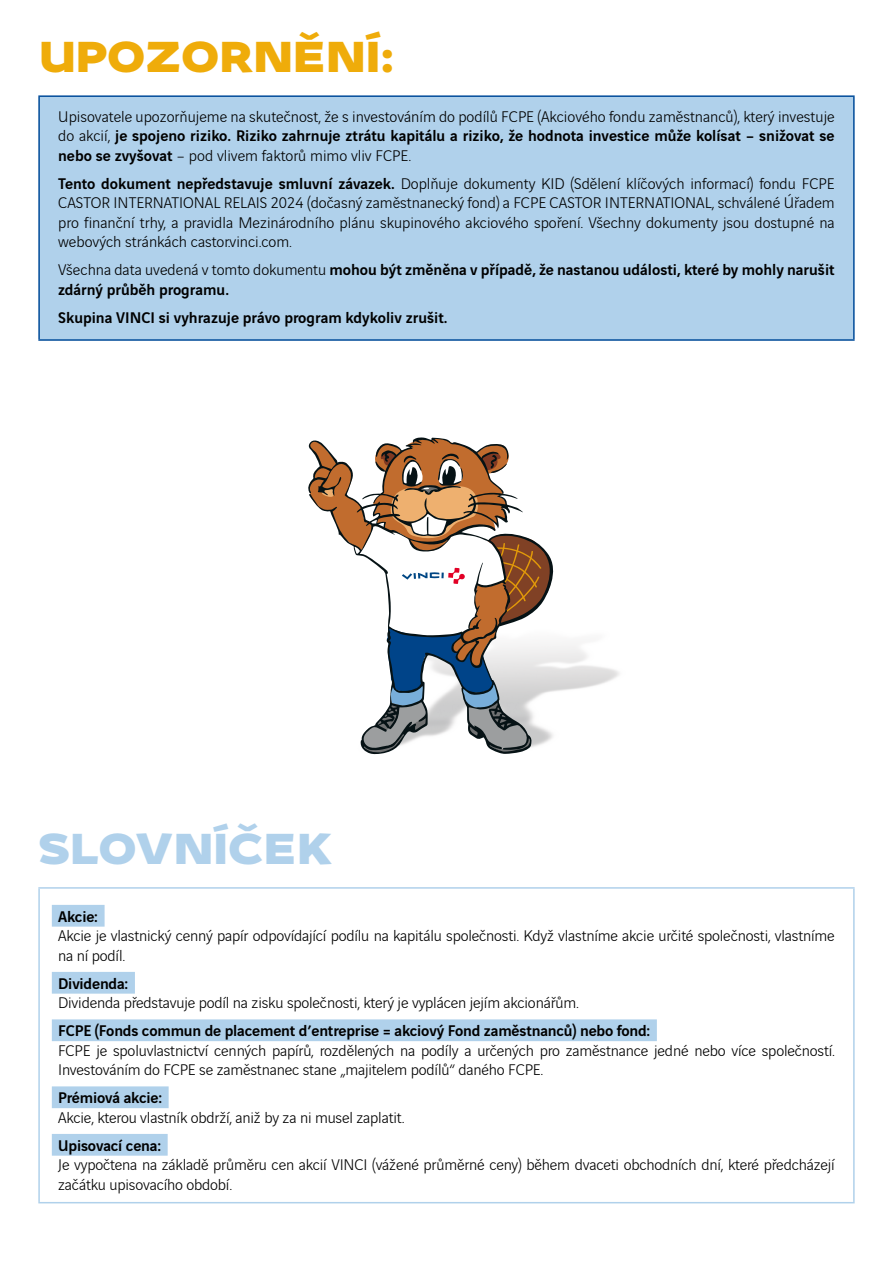
<style>
.page{position:relative;width:893px;height:1263px;background:#fff}
.page>*{position:absolute;margin:0;border:0;box-sizing:border-box;transform-origin:0 0}
.t1{font:900 46.5px "Vinci Sans Expanded";color:#efac0a}
.t2{font:900 46.5px "Vinci Sans Expanded";color:#b0d1eb}
.t3{font:300 16.5px/19.5px "Vinci Sans";letter-spacing:-.01em;color:#000}
.t4{font:500 16.5px/19.5px "Vinci Sans";letter-spacing:-.005em;color:#000}
.s1{font-weight:500}
.s2{font-weight:300}
</style>
<div class="page">
<svg style="left:369px;top:570px;width:192px;height:184px"></svg>
<svg style="left:308px;top:437px;width:245px;height:316px"></svg>
<div style="left:39px;top:96px;width:815px;height:244px;background:#b0d1eb"></div>
<hr style="left:38px;top:95px;width:817px;height:2px;background:#004b99">
<hr style="left:38px;top:97px;width:2px;height:242px;background:#004b99">
<hr style="left:853px;top:97px;width:2px;height:242px;background:#004b99">
<hr style="left:38px;top:339px;width:817px;height:2px;background:#004b99">
<hr style="left:38px;top:887px;width:817px;height:2px;background:#b0d1eb">
<hr style="left:38px;top:889px;width:2px;height:313px;background:#b0d1eb">
<hr style="left:853px;top:889px;width:2px;height:313px;background:#b0d1eb">
<hr style="left:38px;top:1202px;width:817px;height:1px;background:#b0d1eb">
<div style="left:52px;top:905px;width:53px;height:22px;background:#b0d1eb"></div>
<div style="left:52px;top:972px;width:83px;height:22px;background:#b0d1eb"></div>
<div style="left:52px;top:1019px;width:605px;height:22px;background:#b0d1eb"></div>
<div style="left:52px;top:1086px;width:117px;height:22px;background:#b0d1eb"></div>
<div style="left:52px;top:1134px;width:116px;height:22px;background:#b0d1eb"></div>
<h1 class="t1" style="left:38px;top:21px;width:358px">UPOZORNĚNÍ:</h1>
<p class="t3" style="left:58px;top:105px;width:778px;text-align:justify">Upisovatele upozorňujeme na skutečnost, že s investováním do podílů FCPE (Akciového fondu zaměstnanců), který investuje do akcií, <span class="s1">je spojeno riziko. Riziko zahrnuje ztrátu kapitálu a riziko, že hodnota investice může kolísat – snižovat se nebo se zvyšovat</span> – pod vlivem faktorů mimo vliv FCPE.</p>
<p class="t3" style="left:58px;top:172px;width:778px;text-align:justify"><span class="s1">Tento dokument nepředstavuje smluvní závazek.</span> Doplňuje dokumenty KID (Sdělení klíčových informací) fondu FCPE CASTOR INTERNATIONAL RELAIS 2024 (dočasný zaměstnanecký fond) a FCPE CASTOR INTERNATIONAL, schválené Úřadem pro finanční trhy, a pravidla Mezinárodního plánu skupinového akciového spoření. Všechny dokumenty jsou dostupné na webových stránkách castor.vinci.com.</p>
<p class="t4" style="left:58px;top:258px;width:778px"><span class="s2">Všechna data uvedená v tomto dokumentu</span> mohou být změněna v případě, že nastanou události, které by mohly narušit zdárný průběh programu.</p>
<p class="t4" style="left:58px;top:306px;width:391px">Skupina VINCI si vyhrazuje právo program kdykoliv zrušit.</p>
<h1 class="t2" style="left:38px;top:812px;width:295px">SLOVNÍČEK</h1>
<p class="t4" style="left:58px;top:905px;width:41px">Akcie:</p>
<p class="t3" style="left:58px;top:925px;width:778px">Akcie je vlastnický cenný papír odpovídající podílu na kapitálu společnosti. Když vlastníme akcie určité společnosti, vlastníme na ní podíl.</p>
<p class="t4" style="left:58px;top:972px;width:72px">Dividenda:</p>
<p class="t3" style="left:58px;top:992px;width:522px">Dividenda představuje podíl na zisku společnosti, který je vyplácen jejím akcionářům.</p>
<p class="t4" style="left:58px;top:1020px;width:594px">FCPE (Fonds commun de placement d’entreprise = akciový Fond zaměstnanců) nebo fond:</p>
<p class="t3" style="left:58px;top:1039px;width:778px">FCPE je spoluvlastnictví cenných papírů, rozdělených na podíly a určených pro zaměstnance jedné nebo více společností.<br>Investováním do FCPE se zaměstnanec stane „majitelem podílů“ daného FCPE.</p>
<p class="t4" style="left:58px;top:1087px;width:105px">Prémiová akcie:</p>
<p class="t3" style="left:58px;top:1106px;width:348px">Akcie, kterou vlastník obdrží, aniž by za ni musel zaplatit.</p>
<p class="t4" style="left:58px;top:1134px;width:104px">Upisovací cena:</p>
<p class="t3" style="left:58px;top:1154px;width:778px">Je vypočtena na základě průměru cen akcií VINCI (vážené průměrné ceny) během dvaceti obchodních dní, které předcházejí začátku upisovacího období.</p>
</div>
